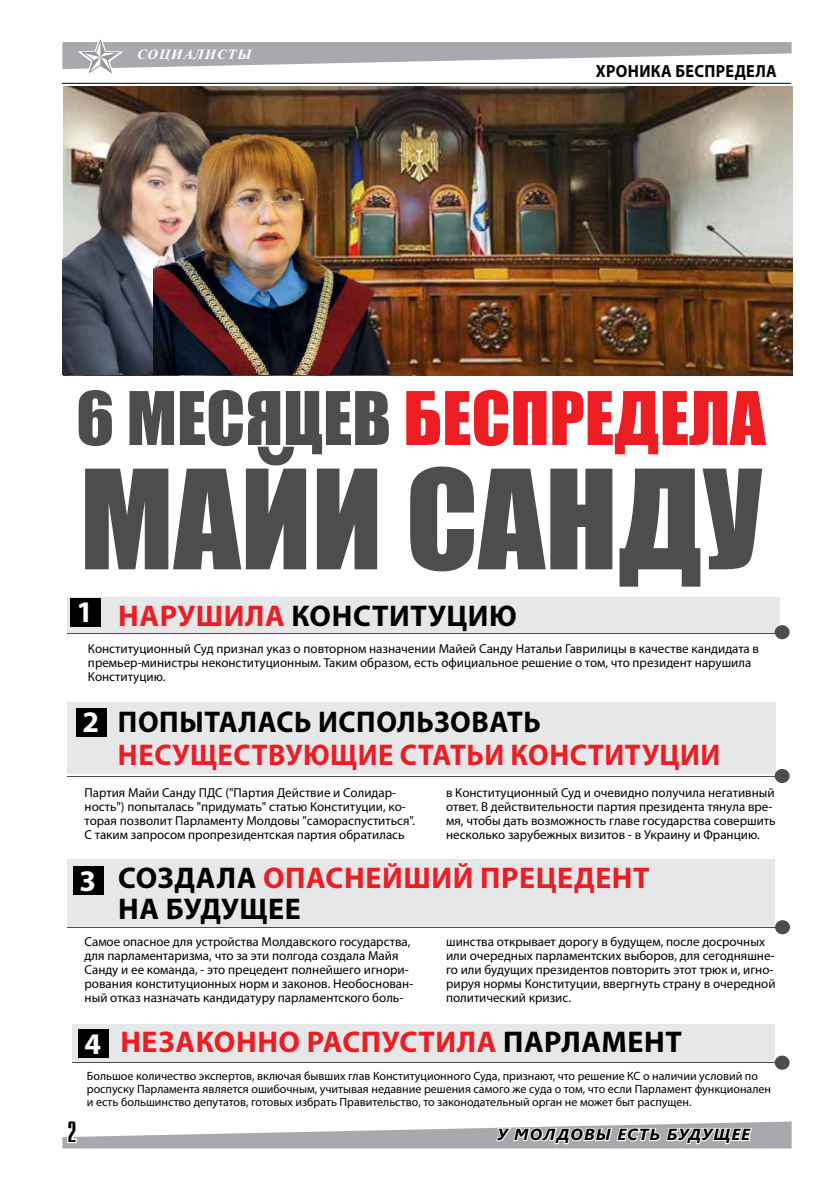
<style>
.page{position:relative;width:820px;height:1191px;background:#fff}
.page>*{position:absolute;margin:0;border:0;box-sizing:border-box;transform-origin:0 0}
.t1{font:127.3px "Impact";color:#4d4d4f}
.t2{font:68.2px "Impact";color:#ed1d24}
.t3{font:700 30px/31px "Myriad Pro";letter-spacing:.02em;color:#ed1d24}
.t4{font:700 30px "Myriad Pro";letter-spacing:.02em;color:#ed1d24;scale:.96 1}
.t5{font:700 30px "Myriad Pro";letter-spacing:.02em;color:#000;scale:.96 1}
.t6{font:700 30px "Myriad Pro";letter-spacing:.02em;color:#000}
.t7{font:700 30px "Myriad Pro";color:#fff}
.t8{font:24px "Compact";color:#000}
.t9{font:700 17.6px "Myriad Pro";letter-spacing:.02em;color:#000;scale:.92 1}
.t10{font:italic 700 16px "Segoe UI";letter-spacing:.06em;color:#000;scale:1.04 1}
.t11{font:italic 700 14px "Times New Roman";letter-spacing:.06em;color:#fff;scale:1.04 1}
.t12{font:13px/14px "Myriad Pro";color:#000}
.t13{font:12px/13px "Myriad Pro";color:#000}
.s1{color:#4d4d4f}
.s2{color:#fff}
.s3{color:#ed1d24}
.s4{color:#000}
</style>
<div class="page">
<svg style="left:62px;top:39px;width:729px;height:35px"></svg>
<svg style="left:62px;top:1121px;width:729px;height:27px"></svg>
<hr style="left:62px;top:83px;width:728px;height:1px;background:#000">
<div style="left:67px;top:859px;width:707px;height:68px;background:#e6e7e8"></div>
<div style="left:68px;top:702px;width:707px;height:72px;background:#e6e7e8"></div>
<div style="left:67px;top:596px;width:712px;height:36px;background:#e6e7e8"></div>
<div style="left:72px;top:1024px;width:702px;height:39px;background:#e6e7e8"></div>
<div style="left:70px;top:597px;width:30px;height:29px;background:#000"></div>
<div style="left:76px;top:708px;width:30px;height:28px;background:#000"></div>
<div style="left:73px;top:866px;width:30px;height:29px;background:#000"></div>
<div style="left:78px;top:1029px;width:30px;height:29px;background:#000"></div>
<hr style="left:67px;top:633px;width:717px;height:1px;background:#4d4d4f">
<hr style="left:67px;top:776px;width:714px;height:1px;background:#4d4d4f">
<hr style="left:67px;top:927px;width:713px;height:1px;background:#4d4d4f">
<hr style="left:72px;top:1062px;width:708px;height:1px;background:#4d4d4f">
<div style="left:774px;top:625px;width:15px;height:14px;background:#4d4d4f;border-radius:50%"></div>
<div style="left:774px;top:769px;width:15px;height:14px;background:#4d4d4f;border-radius:50%"></div>
<div style="left:774px;top:920px;width:15px;height:14px;background:#4d4d4f;border-radius:50%"></div>
<div style="left:774px;top:1055px;width:15px;height:14px;background:#4d4d4f;border-radius:50%"></div>
<img style="left:63px;top:87px;width:729px;height:288px">
<img style="left:63px;top:102px;width:207px;height:273px">
<img style="left:154px;top:119px;width:255px;height:256px">
<p class="t11" style="left:137px;top:45px;width:111px">СОЦИАЛИСТЫ</p>
<h3 class="t9" style="left:595px;top:60px;width:198px">ХРОНИКА БЕСПРЕДЕЛА</h3>
<h2 class="t2" style="left:76px;top:365px;width:691px"><span class="s1">6 МЕСЯЦЕВ</span> БЕСПРЕДЕЛА</h2>
<h1 class="t1" style="left:80px;top:420px;width:683px">МАЙИ САНДУ</h1>
<h3 class="t6" style="left:77px;top:596px;width:441px"><span class="s2">1</span> <span class="s3">НАРУШИЛА</span> КОНСТИТУЦИЮ</h3>
<p class="t12" style="left:88px;top:642px;width:672px">Конституционный Суд признал указ о повторном назначении Майей Санду Натальи Гаврилицы в качестве кандидата в премьер-министры неконституционным. Таким образом, есть официальное решение о том, что президент нарушила<br>Конституцию.</p>
<h3 class="t7" style="left:82px;top:702px;width:18px">2</h3>
<h3 class="t5" style="left:118px;top:702px;width:442px">ПОПЫТАЛАСЬ ИСПОЛЬЗОВАТЬ</h3>
<h3 class="t4" style="left:118px;top:735px;width:629px">НЕСУЩЕСТВУЮЩИЕ СТАТЬИ КОНСТИТУЦИИ</h3>
<p class="t12" style="left:84px;top:785px;width:332px">Партия Майи Санду ПДС ("Партия Действие и Солидар&shy;ность") попыталась "придумать" статью Конституции, ко&shy;торая позволит Парламенту Молдовы "самораспуститься".<br>С таким запросом пропрезидентская партия обратилась</p>
<p class="t12" style="left:446px;top:785px;width:331px">в Конституционный Суд и очевидно получила негативный ответ. В действительности партия президента тянула вре&shy;мя, чтобы дать возможность главе государства совершить несколько зарубежных визитов - в Украину и Францию.</p>
<h3 class="t7" style="left:80px;top:861px;width:18px">3</h3>
<h3 class="t3" style="left:118px;top:862px;width:533px"><span class="s4">СОЗДАЛА</span> ОПАСНЕЙШИЙ ПРЕЦЕДЕНТ<br><span class="s4">НА БУДУЩЕЕ</span></h3>
<p class="t12" style="left:84px;top:934px;width:330px">Самое опасное для устройства Молдавского государства, для парламентаризма, что за эти полгода создала Майя Санду и ее команда, - это прецедент полнейшего игнори&shy;рования конституционных норм и законов. Необоснован&shy;ный отказ назначать кандидатуру парламентского боль-</p>
<p class="t12" style="left:446px;top:934px;width:331px">шинства открывает дорогу в будущем, после досрочных или очередных парламентских выборов, для сегодняшне&shy;го или будущих президентов повторить этот трюк и, игно&shy;рируя нормы Конституции, ввергнуть страну в очередной политический кризис.</p>
<h3 class="t7" style="left:84px;top:1023px;width:18px">4</h3>
<h3 class="t3" style="left:120px;top:1025px;width:563px">НЕЗАКОННО РАСПУСТИЛА <span class="s4">ПАРЛАМЕНТ</span></h3>
<p class="t13" style="left:87px;top:1069px;width:685px">Большое количество экспертов, включая бывших глав Конституционного Суда, признают, что решение КС о наличии условий по роспуску Парламента является ошибочным, учитывая недавние решения самого же суда о том, что если Парламент функционален и есть большинство депутатов, готовых избрать Правительство, то законодательный орган не может быт распущен.</p>
<h3 class="t8" style="left:68px;top:1117px;width:10px">2</h3>
<p class="t10" style="left:497px;top:1123px;width:244px">У МОЛДОВЫ ЕСТЬ БУДУЩЕЕ</p>
</div>
